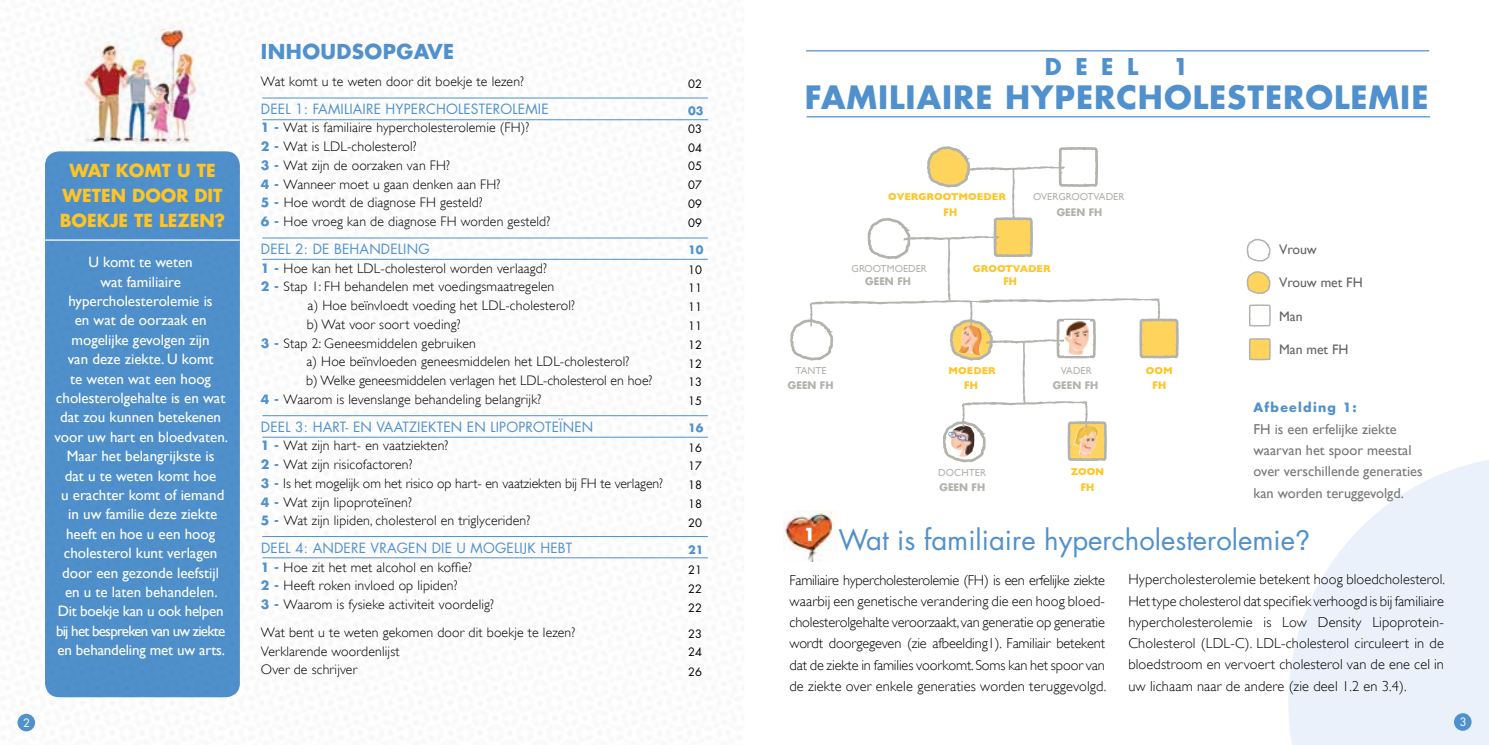
<style>
.page{position:relative;width:1489px;height:745px;background:#fff}
.page>*{position:absolute;margin:0;border:0;box-sizing:border-box;transform-origin:0 0}
.t1{font:700 31.25px "Futura";letter-spacing:.03em;color:#5091cd}
.t2{font:27.5px "Futura";color:#5091cd}
.t3{font:700 22.5px "Futura";color:#5091cd}
.t4{font:700 20px "Futura";letter-spacing:.02em;color:#5091cd}
.t5{font:700 17.5px/25px "Futura";color:#ffc425;text-align:center}
.t6{font:700 17.5px "Futura";color:#fff}
.t7{font:15px/19.4px "Gill Sans";color:#fff;text-align:center}
.t8{font:300 14.38px/21.2px "Gill Sans";letter-spacing:.01em;color:#000;text-align:justify}
.t9{font:14.38px/21.2px "Gill Sans";color:#77787b}
.t10{font:300 13.75px/18.8px "Gill Sans";letter-spacing:.01em;color:#000}
.t11{font:13.75px "Futura";letter-spacing:.01em;color:#5091cd}
.t12{font:13.75px "Gill Sans";color:#636466}
.t13{font:700 12.5px "Futura";letter-spacing:.1em;color:#5091cd}
.t14{font:11.25px/18.8px "Futura";color:#000;text-align:justify}
.t15{font:700 11.25px "Futura";color:#5091cd}
.t16{font:11.25px "Futura";color:#fff}
.t17{font:10.12px "Gill Sans";color:#b2b3ad}
.t18{font:700 10.12px "Gill Sans";color:#ffc425}
.t19{font:700 10.12px "Futura";color:#b2b3ad}
.t20{font:700 10.12px "Futura";color:#ffc425}
.s1{font-family:"Futura";font-weight:700;font-size:12.5px;color:#5091cd}
.s2{font-family:"Helvetica Neue"}
</style>
<div class="page">
<svg style="left:1288px;top:460px;width:200px;height:284px;fill:#eaf1fa"></svg>
<svg style="left:1246px;top:238px;width:25px;height:123px"></svg>
<svg style="left:790px;top:146px;width:389px;height:317px"></svg>
<div style="left:1453px;top:712px;width:18px;height:18px;background:#5091cd;border-radius:50%"></div>
<img style="left:783px;top:510px;width:54px;height:50px">
<hr style="left:806px;top:116px;width:623px;height:1px;background:#5091cd">
<hr style="left:806px;top:50px;width:622px;height:1px;background:#5091cd">
<img style="left:17px;top:74px;width:691px;height:658px">
<div style="left:45px;top:151px;width:195px;height:545px;background:#5091cd;border-radius:14px"></div>
<div style="left:18px;top:713px;width:17px;height:18px;background:#5091cd;border-radius:50%"></div>
<img style="left:78px;top:21px;width:130px;height:123px">
<hr style="left:262px;top:98px;width:445px;height:1px;background:#5091cd">
<hr style="left:262px;top:119px;width:445px;height:1px;background:#5091cd">
<hr style="left:262px;top:237px;width:445px;height:1px;background:#5091cd">
<hr style="left:262px;top:259px;width:445px;height:1px;background:#5091cd">
<hr style="left:262px;top:415px;width:445px;height:1px;background:#5091cd">
<hr style="left:262px;top:436px;width:445px;height:1px;background:#5091cd">
<hr style="left:262px;top:536px;width:445px;height:1px;background:#5091cd">
<hr style="left:262px;top:557px;width:445px;height:1px;background:#5091cd">
<hr style="left:45px;top:239px;width:195px;height:1px;background:#fff">
<p class="t16" style="left:23px;top:714px;width:8px">2</p>
<p class="t5" style="left:60px;top:157px;width:167px">WAT KOMT U TE<br>WETEN DOOR DIT<br>BOEKJE TE LEZEN?</p>
<p class="t7" style="left:55px;top:252px;width:175px">U komt te weten<br>wat familiaire hypercholesterolemie is<br>en wat de oorzaak en mogelijke gevolgen zijn<br>van deze ziekte. U komt<br>te weten wat een hoog cholesterolgehalte is en wat dat zou kunnen betekenen voor uw hart en bloedvaten.<br>Maar het belangrijkste is<br>dat u te weten komt hoe<br>u erachter komt of iemand in uw familie deze ziekte heeft en hoe u een hoog cholesterol kunt verlagen door een gezonde leefstijl en u te laten behandelen.<br>Dit boekje kan u ook helpen bij het bespreken van uw ziekte en behandeling met uw arts.</p>
<h3 class="t4" style="left:261px;top:38px;width:195px">INHOUDSOPGAVE</h3>
<p class="t10" style="left:261px;top:72px;width:264px">Wat komt u te weten door dit boekje te lezen?</p>
<p class="t11" style="left:261px;top:99px;width:289px">DEEL 1: FAMILIAIRE HYPERCHOLESTEROLEMIE</p>
<p class="t10" style="left:261px;top:118px;width:291px"><span class="s1">1 -</span> Wat is familiaire hypercholesterolemie (FH)?<br><span class="s1">2 -</span> Wat is LDL-cholesterol?<br><span class="s1">3 -</span> Wat zijn de oorzaken van FH?<br><span class="s1">4 -</span> Wanneer moet u gaan denken aan FH?<br><span class="s1">5 -</span> Hoe wordt de diagnose FH gesteld?<br><span class="s1">6 -</span> Hoe vroeg kan de diagnose FH worden gesteld?</p>
<p class="t11" style="left:261px;top:239px;width:170px">DEEL 2: DE BEHANDELING</p>
<p class="t10" style="left:261px;top:258px;width:287px"><span class="s1">1 -</span> Hoe kan het LDL-cholesterol worden verlaagd?</p>
<p class="t10" style="left:261px;top:277px;width:295px"><span class="s1">2 -</span> Stap 1: FH behandelen met voedingsmaatregelen</p>
<p class="t10" style="left:307px;top:296px;width:269px">a) Hoe beïnvloedt voeding het LDL-cholesterol?</p>
<p class="t10" style="left:307px;top:315px;width:155px">b) Wat voor soort voeding?</p>
<p class="t10" style="left:261px;top:333px;width:216px"><span class="s1">3 -</span> Stap 2: Geneesmiddelen gebruiken</p>
<p class="t10" style="left:306px;top:352px;width:324px">a) Hoe beïnvloeden geneesmiddelen het LDL-cholesterol?</p>
<p class="t10" style="left:306px;top:371px;width:348px">b) Welke geneesmiddelen verlagen het LDL-cholesterol en hoe?</p>
<p class="t10" style="left:261px;top:390px;width:282px"><span class="s1">4 -</span> Waarom is levenslange behandeling belangrijk?</p>
<p class="t11" style="left:261px;top:416px;width:185px">DEEL 3: HART- EN Vaatzie kten</p>
<p class="t11" style="left:467px;top:416px;width:128px">EN LIPOPROTEïNEN</p>
<p class="t10" style="left:261px;top:436px;width:403px"><span class="s1">1 -</span> Wat zijn hart- en vaatziekten?<br><span class="s1">2 -</span> Wat zijn risicofactoren?<br><span class="s1">3 -</span> Is het mogelijk om het risico op hart- en vaatziekten bij FH te verlagen?<br><span class="s1">4 -</span> Wat zijn lipoproteïnen?<br><span class="s1">5 -</span> Wat zijn lipiden, cholesterol en triglyceriden?</p>
<p class="t11" style="left:261px;top:538px;width:313px">DEEL 4: ANDERE VRAGEN DIE U MOGELIJK HEBT</p>
<p class="t10" style="left:261px;top:557px;width:234px"><span class="s1">1 -</span> Hoe zit het met alcohol en koffie?<br><span class="s1">2 -</span> Heeft roken invloed op lipiden?<br><span class="s1">3 -</span> Waarom is fysieke activiteit voordelig?</p>
<p class="t10" style="left:261px;top:622px;width:316px">Wat bent u te weten gekomen door dit boekje te lezen?<br>Verklarende woordenlijst<br>Over de schrijver</p>
<p class="t14" style="left:688px;top:74px;width:15px">02</p>
<p class="t15" style="left:688px;top:103px;width:17px">03</p>
<p class="t14" style="left:688px;top:119px;width:15px">03<br>04<br>05<br>07<br>09<br>09</p>
<p class="t15" style="left:688px;top:242px;width:17px">10</p>
<p class="t14" style="left:688px;top:260px;width:15px">10<br>11<br>11<br>11<br>12<br>12<br>13<br>15</p>
<p class="t15" style="left:688px;top:419px;width:17px">16</p>
<p class="t14" style="left:688px;top:437px;width:15px">16<br>17<br>18<br>18<br>20</p>
<p class="t14" style="left:688px;top:560px;width:15px">21<br>22<br>22</p>
<p class="t15" style="left:688px;top:542px;width:17px">21</p>
<p class="t14" style="left:688px;top:624px;width:15px;line-height:17.6px">23<br>24</p>
<p class="t14" style="left:688px;top:662px;width:15px">26</p>
<h3 class="t3" style="left:1044px;top:51px;width:95px">DEEL</h3>
<h3 class="t3" style="left:1172px;top:51px;width:17px">1</h3>
<h1 class="t1" style="left:805px;top:75px;width:625px">FAMILIAIRE HYPERCHOLESTEROLEMIE</h1>
<p class="t18" style="left:888px;top:191px;width:119px">OVERGROOTMOEDER</p>
<p class="t17" style="left:1033px;top:191px;width:93px">OVERGROOTVADER</p>
<p class="t20" style="left:943px;top:205px;width:15px">FH</p>
<p class="t19" style="left:1056px;top:205px;width:47px">GEEN FH</p>
<p class="t17" style="left:851px;top:263px;width:77px">GROOTMOEDER</p>
<p class="t18" style="left:972px;top:263px;width:79px">GROOTVADER</p>
<p class="t19" style="left:865px;top:274px;width:47px">GEEN FH</p>
<p class="t20" style="left:1003px;top:274px;width:15px">FH</p>
<p class="t17" style="left:795px;top:365px;width:32px">TANTE</p>
<p class="t18" style="left:948px;top:365px;width:49px">MOEDER</p>
<p class="t18" style="left:1145px;top:365px;width:28px">OOM</p>
<p class="t17" style="left:1060px;top:365px;width:32px">VADER</p>
<p class="t19" style="left:787px;top:378px;width:47px">GEEN FH</p>
<p class="t19" style="left:1052px;top:378px;width:47px">GEEN FH</p>
<p class="t20" style="left:964px;top:378px;width:15px">FH</p>
<p class="t20" style="left:1152px;top:378px;width:15px">FH</p>
<p class="t17" style="left:938px;top:466px;width:49px">DOCHTER</p>
<p class="t18" style="left:1070px;top:466px;width:35px">ZOON</p>
<p class="t19" style="left:939px;top:480px;width:47px">GEEN FH</p>
<p class="t20" style="left:1080px;top:480px;width:15px">FH</p>
<p class="t12" style="left:1278px;top:241px;width:39px">Vrouw</p>
<p class="t12" style="left:1278px;top:274px;width:85px">Vrouw met FH</p>
<p class="t12" style="left:1278px;top:308px;width:25px">Man</p>
<p class="t12" style="left:1278px;top:341px;width:71px">Man met FH</p>
<p class="t13" style="left:1253px;top:399px;width:105px">Afbeelding 1:</p>
<p class="t9" style="left:1253px;top:418px;width:170px">FH is een erfelijke ziekte waarvan het spoor meestal over verschillende generaties kan worden teruggevolgd.</p>
<p class="t6" style="left:803px;top:522px;width:14px">1</p>
<h2 class="t2" style="left:838px;top:520px;width:473px">Wat is familiaire hypercholesterolemie<span class="s2">?</span></h2>
<p class="t8" style="left:789px;top:568px;width:318px">Familiaire hypercholesterolemie (FH) is een erfelijke ziekte waarbij een genetische verandering die een hoog bloed&shy;cholesterolgehalte veroorzaakt, van generatie op generatie wordt doorgegeven (zie afbeelding1). Familiair betekent dat de ziekte in families voorkomt. Soms kan het spoor van de ziekte over enkele generaties worden teruggevolgd.</p>
<p class="t8" style="left:1128px;top:568px;width:318px">Hypercholesterolemie betekent hoog bloedcholesterol.<br>Het type cholesterol dat specifiek verhoogd is bij familiaire hypercholesterolemie is Low Density Lipoprotein-Cholesterol (LDL-C). LDL-cholesterol circuleert in de bloedstroom en vervoert cholesterol van de ene cel in uw lichaam naar de andere (zie deel 1.2 en 3.4).</p>
<p class="t16" style="left:1459px;top:713px;width:8px">3</p>
</div>
